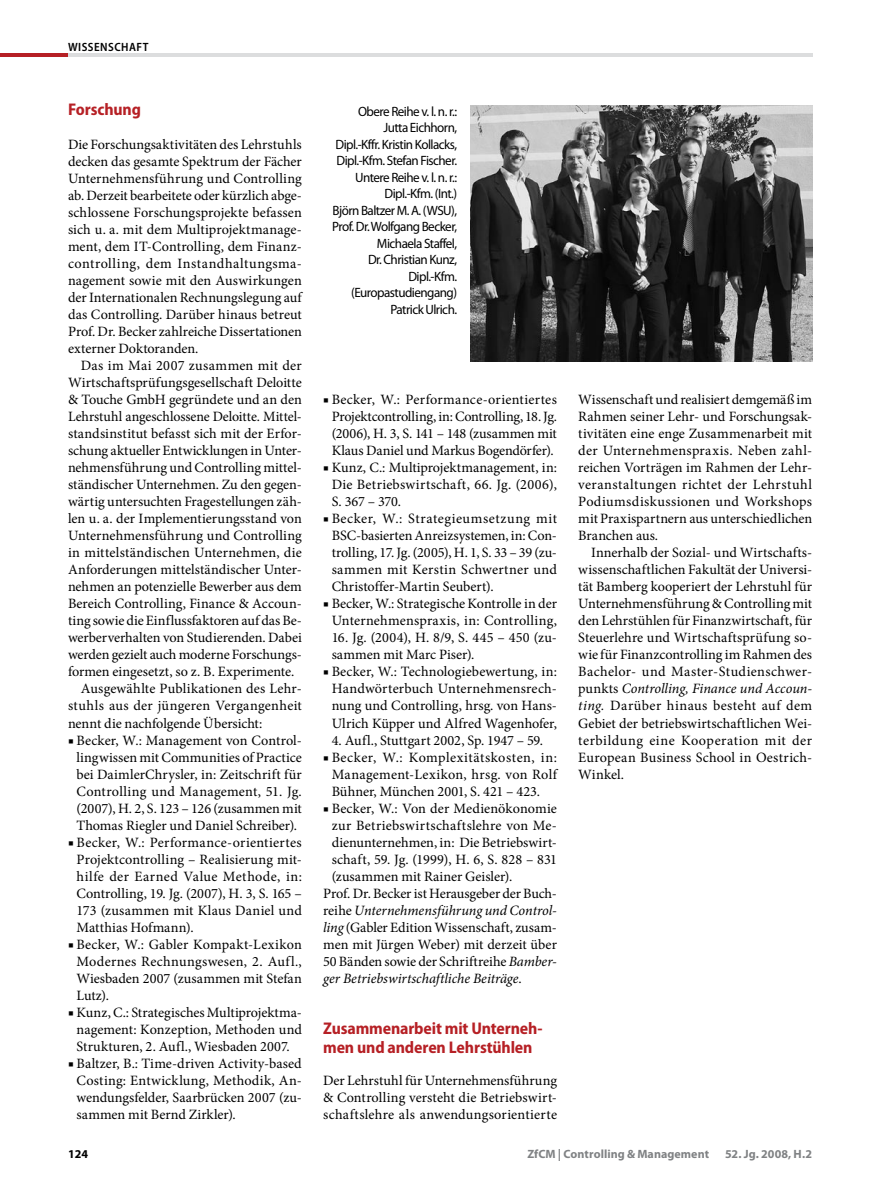
<style>
.page{position:relative;width:893px;height:1187px;background:#fff}
.page>*{position:absolute;margin:0;border:0;box-sizing:border-box;transform-origin:0 0}
.acl_zwischenuebersch{font:700 semi-condensed 16.95px/18.8px "Myriad Pro";letter-spacing:-.01em;color:#b62025}
.ads_aufzaehlung{font:14.25px/17px "Minion Pro";letter-spacing:.005em;color:#000;text-align:center}
.ach_grundtext_mit_ei{font:14.25px/17px "Minion Pro";letter-spacing:.005em;color:#000;text-align:justify}
.acg_grundtext{font:14.25px/17px "Minion Pro";letter-spacing:.005em;color:#000;text-align:justify}
.baa_bildunterschrift{font:13.5px/16.5px "Myriad Pro";letter-spacing:-.04em;color:#000}
.heftname{font:700 12px "Myriad Pro";letter-spacing:.005em;color:#808284}
.aaa_rubrik{font:600 semi-condensed 12px "Myriad Pro";letter-spacing:.04em;color:#000}
.t1{font:700 12px "Myriad Pro";color:#000}
.s1{font-style:italic}
</style>
<div class="page">
<hr style="left:68px;top:53px;width:744px;height:4px;background:#dcddde">
<hr style="left:0;top:53px;width:68px;height:4px;background:#b62025">
<img style="left:470px;top:105px;width:342px;height:256px">
<p class="aaa_rubrik" style="left:68px;top:40px;width:82px">WISSENSCHAFT</p>
<p class="acl_zwischenuebersch" style="left:68px;top:100px;width:74px">Forschung</p>
<p class="acg_grundtext" style="left:68px;top:136px;width:235px">Die Forschungsaktivitäten des Lehrstuhls decken das gesamte Spektrum der Fächer Unternehmensführung und Controlling ab. Derzeit bearbeitete oder kürzlich abge&shy;schlossene Forschungsprojekte befassen sich u. a. mit dem Multiprojektmanage&shy;ment, dem IT-Controlling, dem Finanz&shy;controlling, dem Instandhaltungsma&shy;nagement sowie mit den Auswirkungen der Internationalen Rechnungslegung auf das Controlling. Darüber hinaus betreut Prof. Dr. Becker zahlreiche Dissertationen externer Doktoranden.</p>
<p class="ach_grundtext_mit_ei" style="left:68px;top:357px;width:235px;text-indent:13px">Das im Mai 2007 zusammen mit der Wirtschaftsprüfungsgesellschaft Deloitte &amp; Touche GmbH gegründete und an den Lehrstuhl angeschlossene Deloitte. Mit-tel&shy;standsinstitut befasst sich mit der Erfor&shy;schung aktueller Entwicklungen in Unter&shy;nehmensführung und Controlling mittel&shy;ständischer Unternehmen. Zu den gegen&shy;wärtig untersuchten Fragestellungen zäh&shy;len u. a. der Implementierungsstand von Unternehmensführung und Controlling in mittelständischen Unternehmen, die Anforderungen mittelständischer Unter&shy;nehmen an potenzielle Bewerber aus dem Bereich Controlling, Finance &amp; Accoun&shy;ting sowie die Einflussfaktoren auf das Be&shy;werberverhalten von Studierenden. Dabei werden gezielt auch moderne Forschungs&shy;formen eingesetzt, so z. B. Experimente.</p>
<p class="ach_grundtext_mit_ei" style="left:68px;top:680px;width:235px;text-indent:13px">Ausgewählte Publikationen des Lehr&shy;stuhls aus der jüngeren Vergangenheit nennt die nachfolgende Übersicht:</p>
<p class="ads_aufzaehlung" style="left:68px;top:731px;width:235px">■ Becker, W.: Management von Control&shy;lingwissen mit Communities of Practice bei DaimlerChrysler, in: Zeitschrift für Controlling und Management, 51. Jg. (2007), H. 2, S. 123 – 126 (zusammen mit Thomas Riegler und Daniel Schreiber).</p>
<p class="ads_aufzaehlung" style="left:77px;top:833px;width:227px;text-align:justify;text-indent:-9px">■ Becker, W.: Performance-orientiertes Projektcontrolling – Realisierung mit&shy;hilfe der Earned Value Methode, in:<br>Controlling, 19. Jg. (2007), H. 3, S. 165 – 173 (zusammen mit Klaus Daniel und Matthias Hofmann).</p>
<p class="ads_aufzaehlung" style="left:77px;top:935px;width:227px;text-align:justify;text-indent:-9px">■ Becker, W.: Gabler Kompakt-Lexikon Modernes Rechnungswesen, 2. Aufl., Wiesbaden 2007 (zusammen mit Stefan Lutz).</p>
<p class="ads_aufzaehlung" style="left:68px;top:1003px;width:235px">■ Kunz, C.: Strategisches Multiprojektma&shy;nagement: Konzeption, Methoden und<br>Strukturen, 2. Aufl., Wiesbaden 2007.</p>
<p class="ads_aufzaehlung" style="left:77px;top:1054px;width:227px;text-align:justify;text-indent:-9px">■ Baltzer, B.: Time-driven Activity-based Costing: Entwicklung, Methodik, An&shy;wendungsfelder, Saarbrücken 2007 (zu&shy;sammen mit Bernd Zirkler).</p>
<p class="baa_bildunterschrift" style="left:358px;top:103px;width:101px">Obere Reihe v. l. n. r.:</p>
<p class="baa_bildunterschrift" style="left:383px;top:119px;width:75px">Jutta Eichhorn,</p>
<p class="baa_bildunterschrift" style="left:335px;top:136px;width:123px">Dipl.-Kffr. Kristin Kollacks,<br>Dipl.-Kfm. Stefan Fischer.</p>
<p class="baa_bildunterschrift" style="left:355px;top:169px;width:103px">Untere Reihe v. l. n. r.:</p>
<p class="baa_bildunterschrift" style="left:384px;top:185px;width:74px">Dipl.-Kfm. (Int.)</p>
<p class="baa_bildunterschrift" style="left:332px;top:202px;width:126px;text-align:right">Björn Baltzer M. A. (WSU),<br>Prof. Dr. Wolfgang Becker,<br>Michaela Staffel,</p>
<p class="baa_bildunterschrift" style="left:368px;top:251px;width:91px">Dr. Christian Kunz,</p>
<p class="baa_bildunterschrift" style="left:408px;top:268px;width:50px">Dipl.-Kfm.</p>
<p class="baa_bildunterschrift" style="left:351px;top:284px;width:107px">(Europastudiengang)</p>
<p class="baa_bildunterschrift" style="left:390px;top:301px;width:68px">Patrick Ulrich.</p>
<p class="ads_aufzaehlung" style="left:323px;top:391px;width:235px">■ Becker, W.: Performance-orientiertes Projektcontrolling, in: Controlling, 18. Jg. (2006), H. 3, S. 141 – 148 (zusammen mit Klaus Daniel und Markus Bogendörfer).</p>
<p class="ads_aufzaehlung" style="left:332px;top:459px;width:227px;text-align:justify;text-indent:-9px">■ Kunz, C.: Multiprojektmanagement, in:<br>Die Betriebswirtschaft, 66. Jg. (2006), S. 367 – 370.</p>
<p class="ads_aufzaehlung" style="left:332px;top:510px;width:227px;text-align:justify;text-indent:-9px">■Becker, W.: Strategieumsetzung mit BSC-basierten Anreizsystemen, in: Con&shy;trolling, 17. Jg. (2005), H. 1, S. 33 – 39 (zu&shy;sammen mit Kerstin Schwertner und Christoffer-Martin Seubert).</p>
<p class="ads_aufzaehlung" style="left:323px;top:595px;width:235px">■ Becker, W.: Strategische Kontrolle in der<br>Unternehmenspraxis, in: Controlling,</p>
<p class="ads_aufzaehlung" style="left:332px;top:629px;width:227px;text-align:left">16. Jg. (2004), H. 8/9, S. 445 – 450 (zu&shy;sammen mit Marc Piser).</p>
<p class="ads_aufzaehlung" style="left:323px;top:663px;width:235px">■ Becker, W.: Technologiebewertung, in:<br>Handwörterbuch Unternehmensrech&shy;nung und Controlling, hrsg. von Hans-Ulrich Küpper und Alfred Wagenhofer,</p>
<p class="ads_aufzaehlung" style="left:332px;top:731px;width:213px">4. Aufl., Stuttgart 2002, Sp. 1947 – 59.</p>
<p class="ads_aufzaehlung" style="left:323px;top:748px;width:235px">■ Becker, W.: Komplexitätskosten, in:<br>Management-Lexikon, hrsg. von Rolf<br>Bühner, München 2001, S. 421 – 423.</p>
<p class="ads_aufzaehlung" style="left:332px;top:799px;width:227px;text-align:justify;text-indent:-9px">■ Becker, W.: Von der Medienökonomie zur Betriebswirtschaftslehre von Me&shy;dienunternehmen, in: Die Betriebswirt&shy;schaft, 59. Jg. (1999), H. 6, S. 828 – 831 (zusammen mit Rainer Geisler).</p>
<p class="acg_grundtext" style="left:323px;top:884px;width:235px">Prof. Dr. Becker ist Herausgeber der Buch&shy;reihe <span class="s1">Unternehmensführung und Control&shy;ling</span> (Gabler Edition Wissenschaft, zusam&shy;men mit Jürgen Weber) mit derzeit über 50 Bänden sowie der Schriftreihe <span class="s1">Bamber&shy;ger Betriebswirtschaftliche Beiträge</span>.</p>
<p class="acl_zwischenuebersch" style="left:323px;top:1018px;width:221px">Zusammenarbeit mit Unterneh&shy;men und anderen Lehrstühlen</p>
<p class="acg_grundtext" style="left:323px;top:1071px;width:235px">Der Lehrstuhl für Unternehmensführung &amp; Controlling versteht die Betriebswirt&shy;schaftslehre als anwendungsorientierte</p>
<p class="acg_grundtext" style="left:578px;top:391px;width:235px">Wissenschaft und realisiert demgemäß im Rahmen seiner Lehr- und Forschungsak&shy;tivitäten eine enge Zusammenarbeit mit der Unternehmenspraxis. Neben zahl&shy;reichen Vorträgen im Rahmen der Lehr&shy;veranstaltungen richtet der Lehrstuhl Podiumsdiskussionen und Workshops mit Praxispartnern aus unterschiedlichen Branchen aus.</p>
<p class="ach_grundtext_mit_ei" style="left:578px;top:544px;width:235px;text-indent:13px">Innerhalb der Sozial- und Wirtschafts&shy;wissenschaftlichen Fakultät der Universi&shy;tät Bamberg kooperiert der Lehrstuhl für Unternehmensführung &amp; Controlling mit den Lehrstühlen für Finanzwirtschaft, für Steuerlehre und Wirtschaftsprüfung so&shy;wie für Finanzcontrolling im Rahmen des Bachelor- und Master-Studienschwer&shy;punkts <span class="s1">Controlling, Finance und Accoun&shy;ting.</span> Darüber hinaus besteht auf dem Gebiet der betriebswirtschaftlichen Wei&shy;terbildung eine Kooperation mit der European Business School in Oestrich-Winkel.</p>
<p class="t1" style="left:68px;top:1145px;width:21px">124</p>
<p class="heftname" style="left:527px;top:1145px;width:183px">ZfCM | Controlling &amp; Management</p>
<p class="heftname" style="left:725px;top:1145px;width:88px">52. Jg. 2008, H.2</p>
</div>
